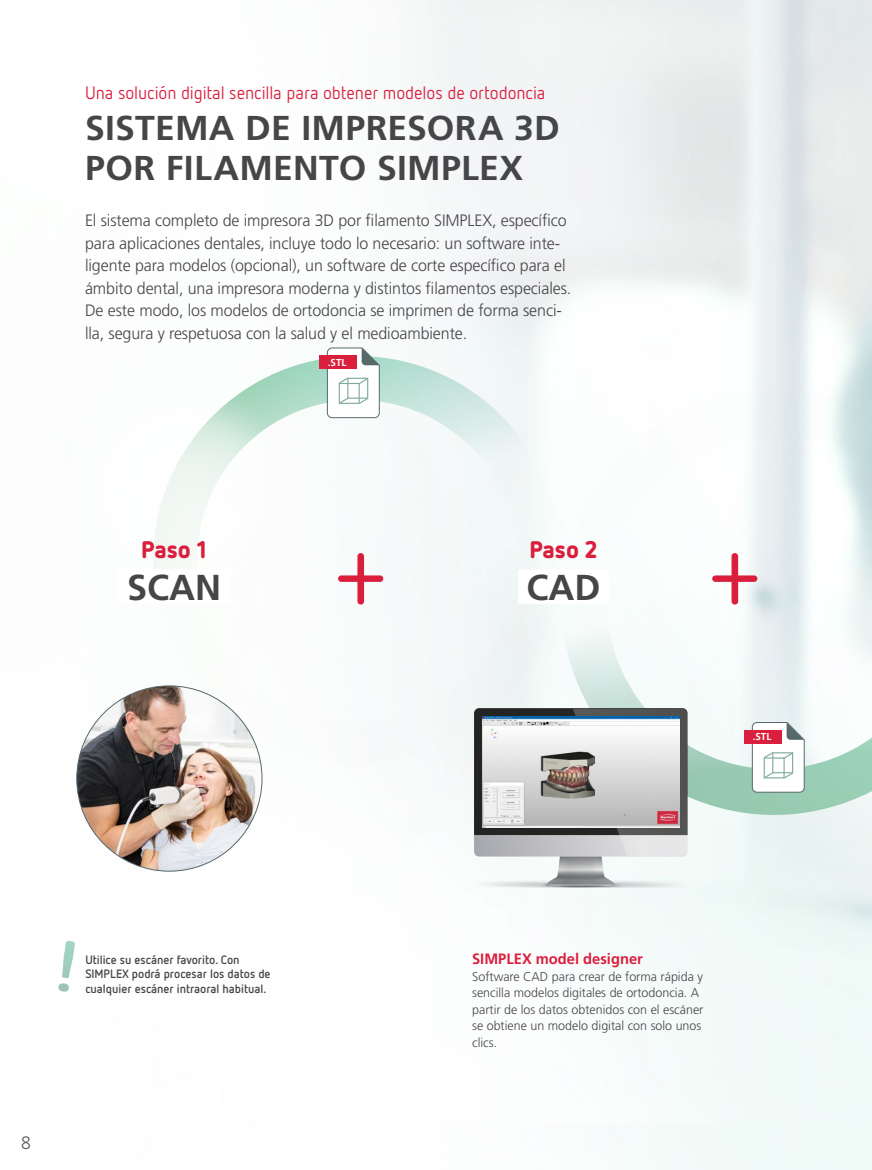
<style>
.page{position:relative;width:872px;height:1170px;background:#fff}
.page>*{position:absolute;margin:0;border:0;box-sizing:border-box;transform-origin:0 0}
.t1{font:99px "Netto Pro";color:#da1f3d}
.t2{font:700 36px "Frutiger LT Std";color:#464547}
.t3{font:700 34.5px/40.5px "Frutiger LT Std";letter-spacing:.01em;color:#464547}
.t4{font:900 24px "Netto Pro";color:#da1f3d}
.t5{font:18px "Netto Pro";letter-spacing:-.005em;color:#da1f3d}
.t6{font:300 18px "Frutiger LT Std";color:#58595b}
.t7{font:300 16.5px/22.5px "Frutiger LT Std";letter-spacing:-.005em;color:#464547}
.t8{font:700 15px "Frutiger LT Std";color:#da1f3d}
.t9{font:300 12.75px/16.5px "Frutiger LT Std";color:#464547}
.t10{font:700 12.15px/14.5px "Netto Pro";color:#464547}
.t11{font:700 10.05px "Frutiger LT Std";color:#fff}
</style>
<div class="page">
<img style="left:61px;top:0;width:811px;height:1123px">
<div style="left:744px;top:843px;width:128px;height:131px;background:#ebf5f3"></div>
<img style="left:129px;top:332px;width:456px;height:456px">
<svg style="left:533px;top:361px;width:339px;height:20px"></svg>
<img style="left:533px;top:381px;width:339px;height:462px">
<div style="left:66px;top:374px;width:232px;height:232px;background:#fff;border-radius:50%"></div>
<div style="left:319px;top:355px;width:38px;height:14px;background:#da1f3d"></div>
<svg style="left:327px;top:347px;width:53px;height:71px"></svg>
<svg style="left:474px;top:708px;width:213px;height:180px"></svg>
<img style="left:482px;top:716px;width:123px;height:111px">
<img style="left:643px;top:716px;width:36px;height:111px">
<img style="left:605px;top:716px;width:38px;height:111px">
<div style="left:744px;top:729px;width:38px;height:14px;background:#da1f3d"></div>
<svg style="left:751px;top:721px;width:54px;height:71px"></svg>
<img style="left:77px;top:686px;width:185px;height:185px;border-radius:93px">
<img style="left:58px;top:940px;width:17px;height:51px">
<div style="left:518px;top:569px;width:91px;height:35px;background:#fff"></div>
<div style="left:117px;top:569px;width:114px;height:35px;background:#fff"></div>
<p class="t5" style="left:85px;top:81px;width:462px">Una solución digital sencilla para obtener modelos de ortodoncia</p>
<h3 class="t3" style="left:85px;top:108px;width:476px">SISTEMA DE IMPRESORA 3D<br>POR FILAMENTO SIMPLEX</h3>
<p class="t7" style="left:85px;top:209px;width:488px">El sistema completo de impresora 3D por filamento SIMPLEX, específico para aplicaciones dentales, incluye todo lo necesario: un software inte&shy;ligente para modelos (opcional), un software de corte específico para el ámbito dental, una impresora moderna y distintos filamentos especiales.<br>De este modo, los modelos de ortodoncia se imprimen de forma senci&shy;lla, segura y respetuosa con la salud y el medioambiente.</p>
<h3 class="t4" style="left:141px;top:533px;width:67px">Paso 1</h3>
<h2 class="t2" style="left:127px;top:566px;width:95px">SCAN</h2>
<p class="t11" style="left:328px;top:356px;width:20px">.STL</p>
<h3 class="t4" style="left:529px;top:533px;width:70px">Paso 2</h3>
<h1 class="t1" style="left:335px;top:505px;width:53px">+</h1>
<h1 class="t1" style="left:709px;top:505px;width:53px">+</h1>
<h2 class="t2" style="left:526px;top:566px;width:75px">CAD</h2>
<p class="t11" style="left:753px;top:730px;width:20px">.STL</p>
<p class="t10" style="left:85px;top:951px;width:187px">Utilice su escáner favorito. Con<br>SIMPLEX podrá procesar los datos de cualquier escáner intraoral habitual.</p>
<p class="t6" style="left:21px;top:1132px;width:11px">8</p>
<p class="t8" style="left:472px;top:950px;width:172px">SIMPLEX model designer</p>
<p class="t9" style="left:472px;top:968px;width:233px">Software CAD para crear de forma rápida y sencilla modelos digitales de ortodoncia. A partir de los datos obtenidos con el escáner se obtiene un modelo digital con solo unos clics.</p>
</div>
